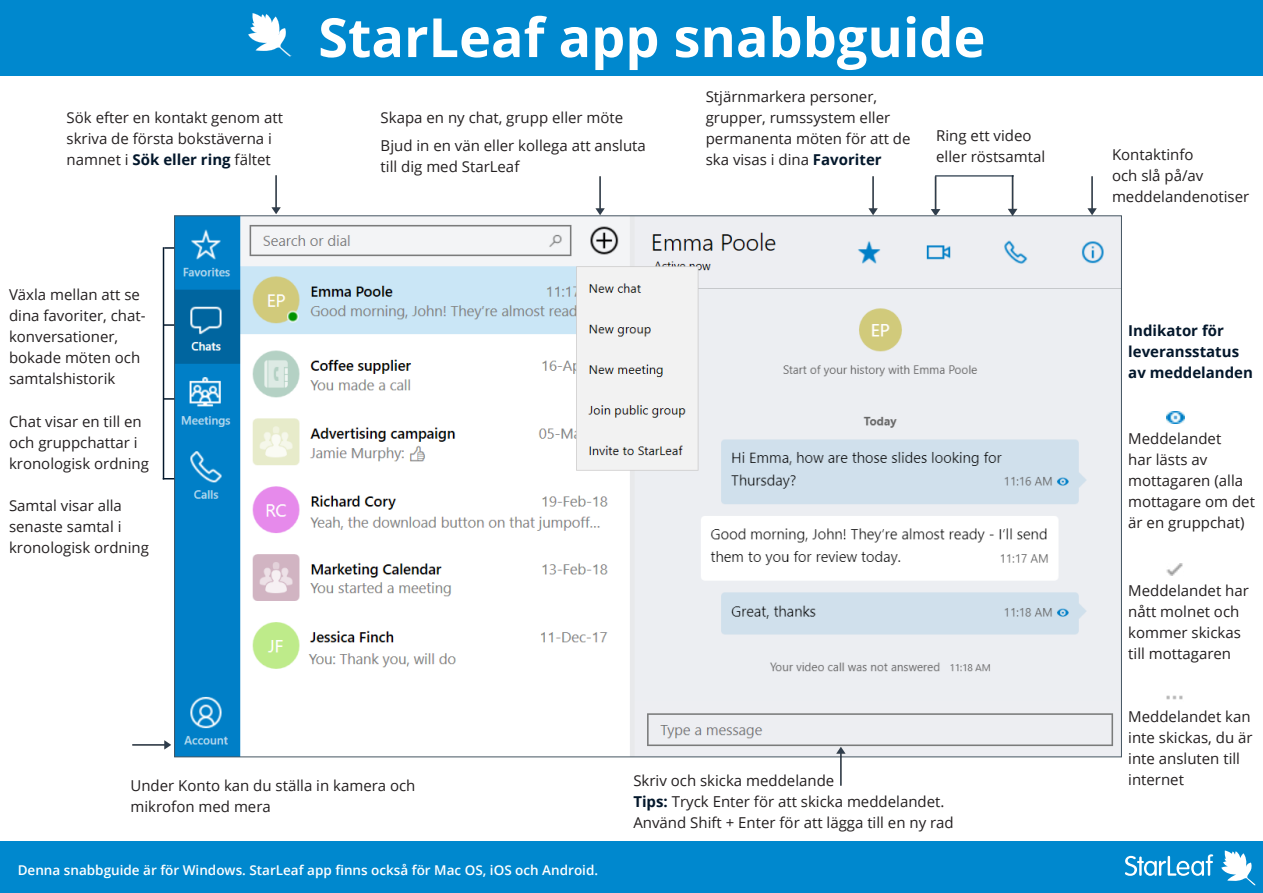
<style>
.page{position:relative;width:1263px;height:893px;background:#fff}
.page>*{position:absolute;margin:0;border:0;box-sizing:border-box;transform-origin:0 0}
.t1{font:700 54px "Open Sans";color:#fff}
.Paragraph_Style_1{font:15px/21px "Open Sans";color:#231f20}
.Paragraph_Style_1-2{font:700 15px/21px "Open Sans";color:#03172b}
.Paragraph_Style_1-3{font:600 13.5px "Open Sans";color:#fff}
.s1{font-weight:700;color:#03172b}
</style>
<div class="page">
<div style="left:0;top:0;width:1263px;height:75px;background:#0088ce"></div>
<svg style="left:248px;top:13px;width:43px;height:44px"></svg>
<div style="left:0;top:842px;width:1263px;height:51px;background:#0088ce"></div>
<svg style="left:1125px;top:854px;width:88px;height:22px"></svg>
<svg style="left:1221px;top:850px;width:34px;height:35px"></svg>
<img style="left:923px;top:176px;width:26px;height:40px">
<img style="left:176px;top:218px;width:944px;height:537px">
<img style="left:828px;top:744px;width:26px;height:42px">
<img style="left:264px;top:175px;width:26px;height:42px">
<img style="left:860px;top:176px;width:26px;height:43px">
<img style="left:1001px;top:176px;width:26px;height:43px">
<hr style="left:163px;top:247px;width:1px;height:232px;background:#03172b">
<svg style="left:164px;top:247px;width:10px;height:2px"></svg>
<svg style="left:164px;top:398px;width:10px;height:2px"></svg>
<svg style="left:164px;top:324px;width:10px;height:2px"></svg>
<img style="left:132px;top:740px;width:39px;height:10px">
<img style="left:1167px;top:412px;width:18px;height:12px">
<hr style="left:935px;top:175px;width:79px;height:1px;background:#03172b">
<img style="left:1079px;top:176px;width:26px;height:43px">
<img style="left:587px;top:176px;width:26px;height:42px">
<img style="left:1166px;top:564px;width:17px;height:12px">
<img style="left:1166px;top:695px;width:17px;height:5px">
<p class="Paragraph_Style_1" style="left:67px;top:107px;width:218px">Sök efter en kontakt genom att skriva de första bokstäverna i namnet i <span class="s1">Sök eller ring</span> fältet</p>
<p class="t1" style="left:318px;top:-1px;width:669px">StarLeaf app snabbguide</p>
<p class="Paragraph_Style_1" style="left:381px;top:107px;width:244px">Skapa en ny chat, grupp eller möte</p>
<p class="Paragraph_Style_1" style="left:381px;top:135px;width:267px">Bjud in en vän eller kollega att ansluta till dig med StarLeaf</p>
<p class="Paragraph_Style_1" style="left:706px;top:86px;width:206px">Stjärnmarkera personer, grupper, rumssystem eller permanenta möten för att de ska visas i dina <span class="s1">Favoriter</span></p>
<p class="Paragraph_Style_1" style="left:936px;top:125px;width:110px">Ring ett video eller röstsamtal</p>
<p class="Paragraph_Style_1" style="left:9px;top:284px;width:138px">Växla mellan att se dina favoriter, chat&shy;konversationer, bokade möten och samtalshistorik</p>
<p class="Paragraph_Style_1" style="left:9px;top:410px;width:141px">Chat visar en till en och gruppchattar i kronologisk ordning</p>
<p class="Paragraph_Style_1" style="left:9px;top:495px;width:141px">Samtal visar alla senaste samtal i kronologisk ordning</p>
<p class="Paragraph_Style_1" style="left:130px;top:774px;width:287px">Under Konto kan du ställa in kamera och mikrofon med mera</p>
<p class="Paragraph_Style_1-3" style="left:18px;top:860px;width:582px">Denna snabbguide är för Windows. StarLeaf app finns också för Mac OS, iOS och Android.</p>
<p class="Paragraph_Style_1" style="left:633px;top:769px;width:322px">Skriv och skicka meddelande<br><span class="s1">Tips:</span> Tryck Enter för att skicka meddelandet.<br>Använd Shift + Enter för att lägga till en ny rad</p>
<p class="Paragraph_Style_1" style="left:1112px;top:144px;width:139px">Kontaktinfo<br>och slå på/av meddelandenotiser</p>
<p class="Paragraph_Style_1-2" style="left:1128px;top:320px;width:126px">Indikator för leveransstatus av meddelanden</p>
<p class="Paragraph_Style_1" style="left:1128px;top:427px;width:128px">Meddelandet<br>har lästs av mottagaren (alla mottagare om det är en gruppchat)</p>
<p class="Paragraph_Style_1" style="left:1128px;top:580px;width:122px">Meddelandet har nått molnet och kommer skickas till mottagaren</p>
<p class="Paragraph_Style_1" style="left:1128px;top:706px;width:126px">Meddelandet kan inte skickas, du är inte ansluten till internet</p>
</div>
